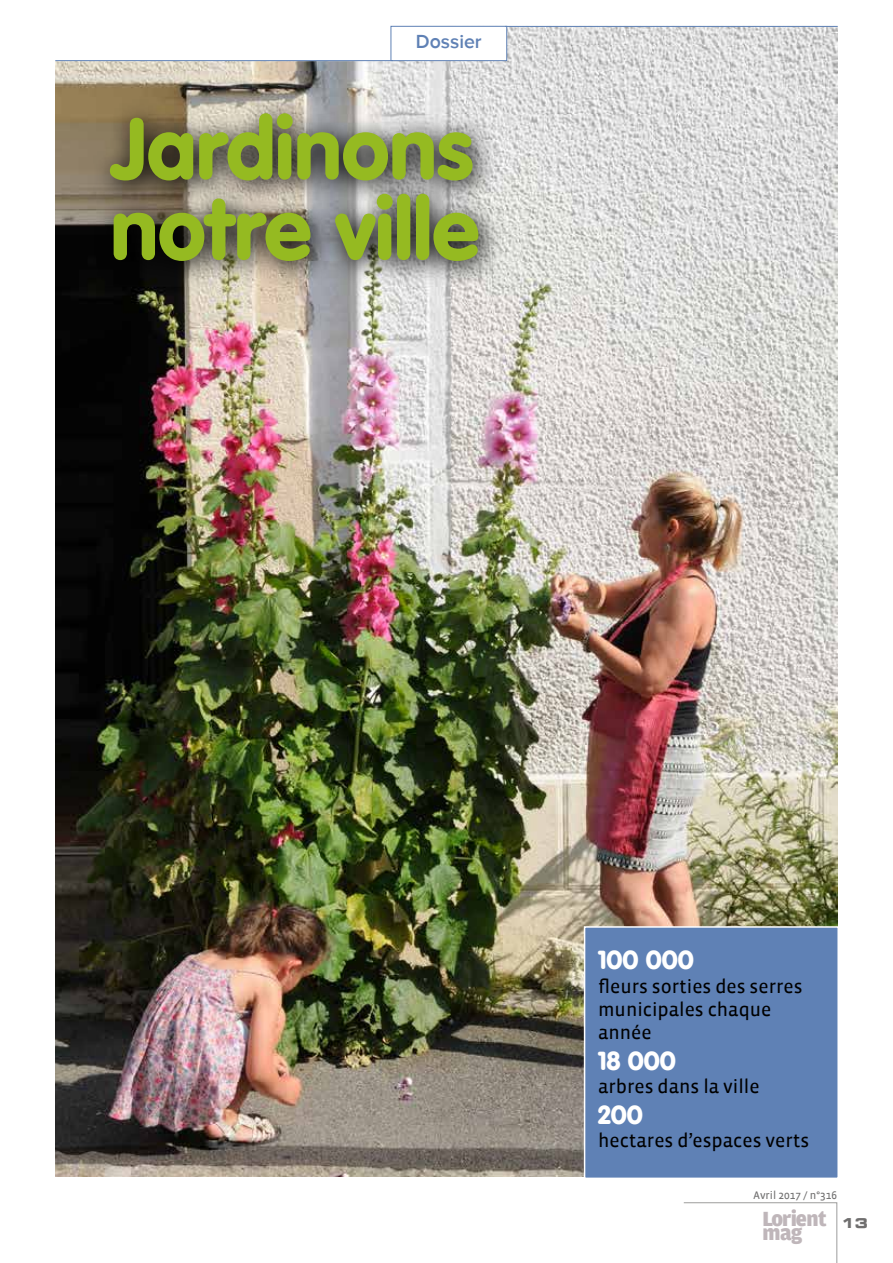
<style>
.page{position:relative;width:893px;height:1263px;background:#fff}
.page>*{position:absolute;margin:0;border:0;box-sizing:border-box;transform-origin:0 0}
.t1{font:900 85.5px/80.4px "VAG Rounded";color:#95ba21}
.t2{font:900 25.5px "VAG Rounded";color:#fff}
.t3{font:900 21.9px "Amplitude";letter-spacing:-.02em;color:#bfb6ba}
.t4{font:19.5px/23.4px "Vista Sans OT";color:#000}
.t5{font:600 19.5px "Proxima Nova";color:#5f81b5}
.t6{font:700 expanded 13.5px "Square 721 BT";color:#706f6f}
.t7{font:11.25px "Vista Sans OT";color:#706f6f}
</style>
<div class="page">
<img style="left:55px;top:61px;width:783px;height:1115px">
<svg style="left:92px;top:95px;width:413px;height:194px;background:#837f78"></svg>
<div style="left:585px;top:927px;width:253px;height:251px;background:#5f81b5"></div>
<div style="left:584px;top:926px;width:255px;height:253px;border:2px solid #fff"></div>
<svg style="left:683px;top:1202px;width:154px;height:61px"></svg>
<svg style="left:390px;top:25px;width:448px;height:36px;background:#d9d9da"></svg>
<div style="left:391px;top:26px;width:116px;height:35px;background:#fff"></div>
<div style="left:391px;top:26px;width:116px;height:35px;border:1px solid #5f81b5"></div>
<hr style="left:55px;top:60px;width:338px;height:1px;background:#5f81b5">
<hr style="left:505px;top:26px;width:333px;height:1px;background:#5f81b5">
<p class="t5" style="left:416px;top:31px;width:67px">Dossier</p>
<h1 class="t1" style="left:111px;top:107px;width:371px">Jardinons notre ville</h1>
<h2 class="t2" style="left:598px;top:945px;width:97px">100 000</h2>
<p class="t4" style="left:598px;top:975px;width:206px">fleurs sorties des serres municipales chaque année</p>
<h2 class="t2" style="left:598px;top:1045px;width:79px">18 000</h2>
<p class="t4" style="left:598px;top:1075px;width:163px">arbres dans la ville</p>
<h2 class="t2" style="left:598px;top:1099px;width:46px">200</h2>
<p class="t4" style="left:598px;top:1129px;width:213px">hectares d’espaces verts</p>
<p class="t7" style="left:753px;top:1190px;width:85px">Avril 2017 / n°316</p>
<p class="t3" style="left:762px;top:1206px;width:66px">Lorient</p>
<p class="t3" style="left:762px;top:1220px;width:41px">mag</p>
<p class="t6" style="left:842px;top:1215px;width:28px">13</p>
</div>
